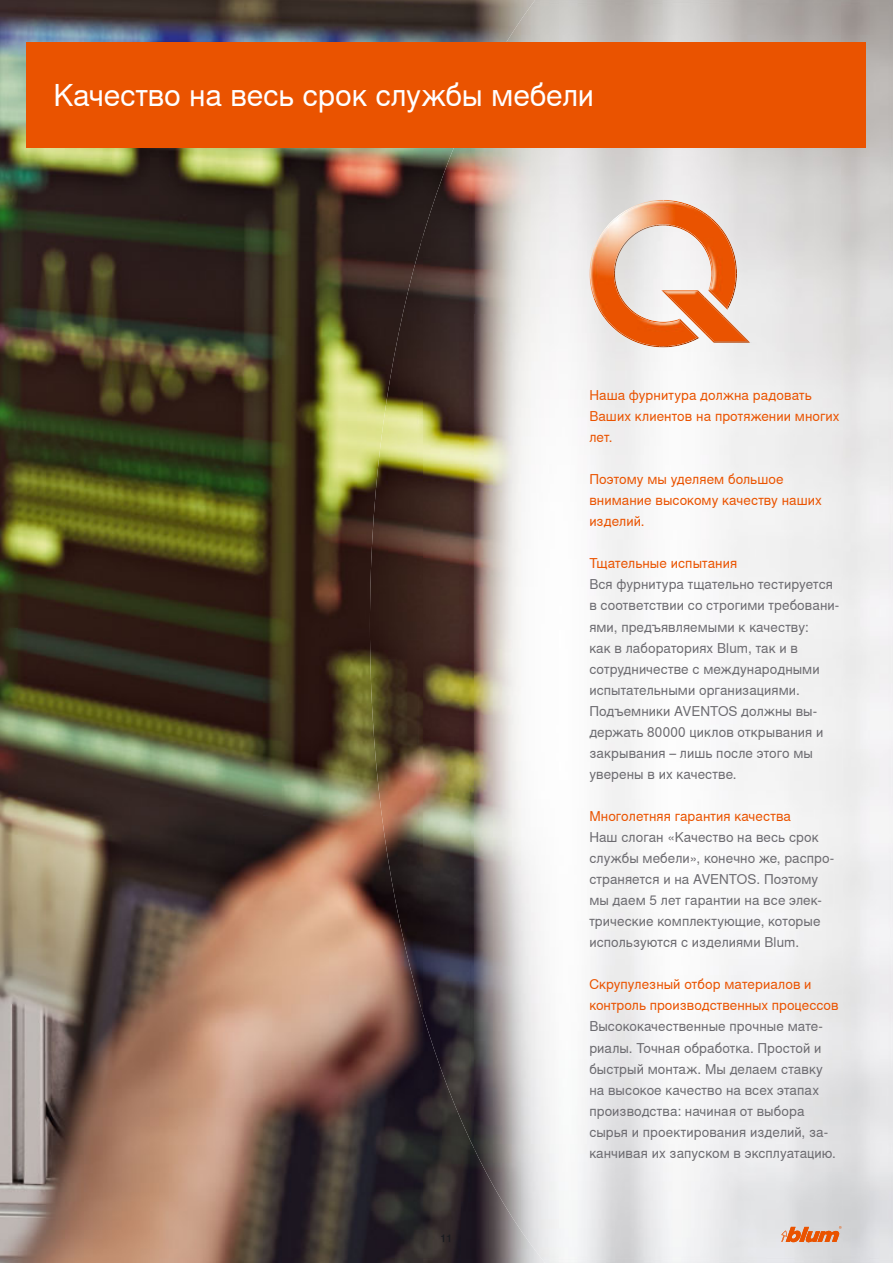
<style>
.page{position:relative;width:893px;height:1263px;background:#fff}
.page>*{position:absolute;margin:0;border:0;box-sizing:border-box;transform-origin:0 0}
.t1{font:30px "Nimbus Sans Global";letter-spacing:-.01em;color:#fff}
.t2{font:13.5px/21px "Nimbus Sans Global";letter-spacing:.005em;color:#6c6b70}
.t3{font:13.5px/21px "Nimbus Sans Global";letter-spacing:.005em;color:#ea5300}
.t4{font:10.5px "Nimbus Sans Global";color:#1b1c20}
</style>
<div class="page">
<img style="left:0;top:0;width:474px;height:1263px">
<img style="left:474px;top:0;width:419px;height:1263px">
<img style="left:422px;top:147px;width:53px;height:1012px">
<img style="left:370px;top:208px;width:53px;height:846px">
<div style="left:27px;top:42px;width:839px;height:105px;background:#ea5300"></div>
<svg style="left:781px;top:1226px;width:60px;height:16px"></svg>
<svg style="left:589px;top:200px;width:162px;height:148px"></svg>
<img style="left:661px;top:291px;width:27px;height:24px">
<img style="left:661px;top:290px;width:37px;height:1px">
<h1 class="t1" style="left:54px;top:76px;width:542px">Качество на весь срок службы мебели</h1>
<p class="t4" style="left:441px;top:1232px;width:13px">11</p>
<p class="t3" style="left:589px;top:384px;width:252px">Наша фурнитура должна радовать<br>Ваших клиентов на протяжении многих лет.</p>
<p class="t3" style="left:589px;top:468px;width:234px">Поэтому мы уделяем большое внимание высокому качеству наших изделий.</p>
<p class="t3" style="left:589px;top:553px;width:149px">Тщательные испытания</p>
<p class="t2" style="left:589px;top:574px;width:252px">Вся фурнитура тщательно тестируется в соответствии со строгими требовани&shy;ями, предъявляемыми к качеству:<br>как в лабораториях Blum, так и в сотрудничестве с международными испытательными организациями.<br>Подъемники AVENTOS должны вы&shy;держать 80000 циклов открывания и закрывания – лишь после этого мы уверены в их качестве.</p>
<p class="t3" style="left:589px;top:805px;width:203px">Многолетняя гарантия качества</p>
<p class="t2" style="left:589px;top:826px;width:247px">Наш слоган «Качество на весь срок службы мебели», конечно же, распро&shy;страняется и на AVENTOS. Поэтому мы даем 5 лет гарантии на все элек&shy;трические комплектующие, которые используются с изделиями Blum.</p>
<p class="t3" style="left:589px;top:974px;width:251px">Скрупулезный отбор материалов и конт роль производственных процессов</p>
<p class="t2" style="left:589px;top:1016px;width:248px">Высококачественные прочные мате&shy;риалы. Точная обработка. Простой и быстрый монтаж. Мы делаем ставку на высокое качество на всех этапах производства: начиная от выбора сырья и проектирования изделий, за&shy;канчивая их запуском в эксплуатацию.</p>
</div>
